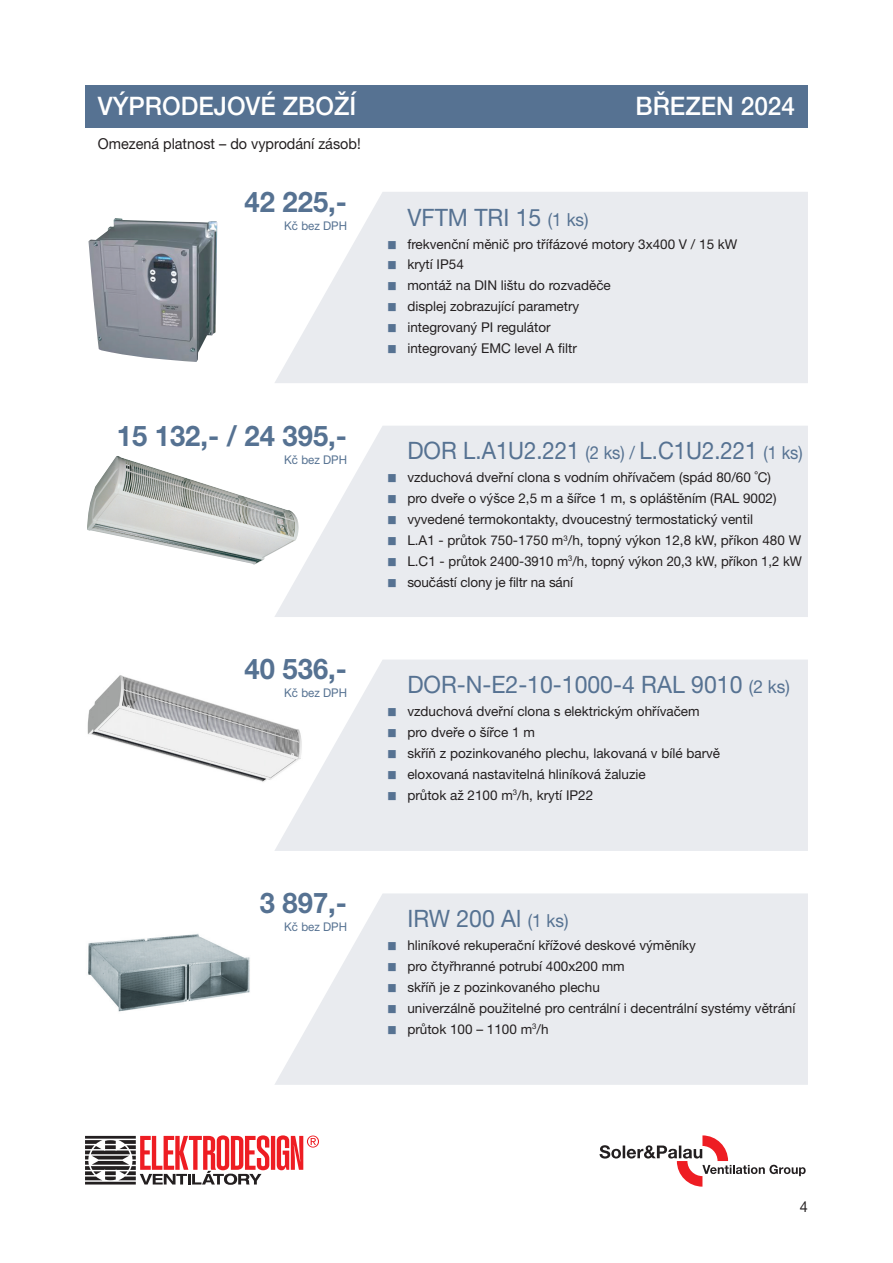
<style>
.page{position:relative;width:893px;height:1263px;background:#fff}
.page>*{position:absolute;margin:0;border:0;box-sizing:border-box;transform-origin:0 0}
.t1{font:700 28.5px "Helvetica Neue LT Pro";color:#567292;scale:.96 1}
.t2{font:500 25.5px "Helvetica Neue LT Pro";color:#fff;scale:.96 1}
._1{font:24px "Helvetica Neue LT Pro";color:#567292;scale:.96 1}
.t3{font:15px "Helvetica Neue LT Pro";color:#231f20;scale:.96 1}
._02-text{font:13.5px "Helvetica Neue LT Pro";color:#231f20}
.t4{font:12px "Helvetica Neue LT Pro";color:#567292;scale:.96 1}
.s1{font-size:18px}
.s2{color:#567292}
</style>
<div class="page">
<svg style="left:275px;top:192px;width:533px;height:191px;background:#ebedf0"></svg>
<svg style="left:275px;top:426px;width:533px;height:191px;background:#eaecf0"></svg>
<div style="left:275px;top:660px;width:533px;height:191px;background:#e9ebef"></div>
<svg style="left:275px;top:893px;width:533px;height:192px;background:#ebedf0"></svg>
<hr style="left:271px;top:1136px;width:4px;height:34px;background:#ee1d23">
<svg style="left:277px;top:1135px;width:42px;height:35px"></svg>
<svg style="left:85px;top:1135px;width:184px;height:50px"></svg>
<svg style="left:599px;top:1135px;width:207px;height:51px"></svg>
<div style="left:85px;top:85px;width:723px;height:43px;background:#567292"></div>
<img style="left:88px;top:218px;width:129px;height:144px">
<img style="left:87px;top:456px;width:212px;height:108px">
<img style="left:87px;top:669px;width:221px;height:121px">
<img style="left:88px;top:933px;width:162px;height:79px">
<h2 class="t2" style="left:98px;top:91px;width:271px">VÝPRODEJOVÉ ZBOŽÍ</h2>
<h2 class="t2" style="left:635px;top:91px;width:168px">BŘEZEN 2024</h2>
<p class="t3" style="left:98px;top:134px;width:275px">Omezená platnost – do vyprodání zásob!</p>
<p class="t1" style="left:245px;top:184px;width:108px">42 225,-</p>
<p class="t4" style="left:284px;top:218px;width:67px">Kč bez DPH</p>
<p class="t1" style="left:117px;top:417px;width:241px">15 132,- / 24 395,-</p>
<p class="t4" style="left:284px;top:452px;width:67px">Kč bez DPH</p>
<p class="t1" style="left:245px;top:651px;width:108px">40 536,-</p>
<p class="t4" style="left:284px;top:686px;width:67px">Kč bez DPH</p>
<p class="t1" style="left:260px;top:885px;width:92px">3 897,-</p>
<p class="t4" style="left:284px;top:920px;width:67px">Kč bez DPH</p>
<p class="_1" style="left:407px;top:202px;width:190px">VFTM TRI 15 <span class="s1">(1 ks)</span></p>
<p class="_02-text" style="left:386px;top:235px;width:353px"><span class="s2">▪</span> frekvenční měnič pro třífázové motory 3x400 V / 15 kW</p>
<p class="_02-text" style="left:386px;top:256px;width:79px"><span class="s2">▪</span> krytí IP54</p>
<p class="_02-text" style="left:386px;top:277px;width:226px"><span class="s2">▪</span> montáž na DIN lištu do rozvaděče</p>
<p class="_02-text" style="left:386px;top:298px;width:195px"><span class="s2">▪</span> displej zobrazující parametry</p>
<p class="_02-text" style="left:386px;top:319px;width:166px"><span class="s2">▪</span> integrovaný PI regulátor</p>
<p class="_02-text" style="left:386px;top:340px;width:192px"><span class="s2">▪</span> integrovaný EMC level A filtr</p>
<p class="_1" style="left:407px;top:436px;width:413px">DOR L.A1U2.221 <span class="s1">(2 ks) /</span> L.C1U2.221 <span class="s1">(1 ks)</span></p>
<p class="_02-text" style="left:386px;top:469px;width:386px"><span class="s2">▪</span> vzduchová dveřní clona s vodním ohřívačem (spád 80/60 ˚C)</p>
<p class="_02-text" style="left:386px;top:490px;width:392px"><span class="s2">▪</span> pro dveře o výšce 2,5 m a šířce 1 m, s opláštěním (RAL 9002)</p>
<p class="_02-text" style="left:386px;top:511px;width:368px"><span class="s2">▪</span> vyvedené termokontakty, dvoucestný termostatický ventil</p>
<p class="_02-text" style="left:386px;top:532px;width:417px"><span class="s2">▪</span> L.A1 - průtok 750-1750 m<sup>3</sup>/h, topný výkon 12,8 kW, příkon 480 W</p>
<p class="_02-text" style="left:386px;top:553px;width:417px"><span class="s2">▪</span> L.C1 - průtok 2400-3910 m<sup>3</sup>/h, topný výkon 20,3 kW, příkon 1,2 kW</p>
<p class="_02-text" style="left:386px;top:574px;width:188px"><span class="s2">▪</span> součástí clony je filtr na sání</p>
<p class="_1" style="left:407px;top:670px;width:400px">DOR-N-E2-10-1000-4 RAL 9010 <span class="s1">(2 ks)</span></p>
<p class="_02-text" style="left:386px;top:703px;width:315px"><span class="s2">▪</span> vzduchová dveřní clona s elektrickým ohřívačem</p>
<p class="_02-text" style="left:386px;top:724px;width:150px"><span class="s2">▪</span> pro dveře o šířce 1 m</p>
<p class="_02-text" style="left:386px;top:745px;width:336px"><span class="s2">▪</span> skříň z pozinkovaného plechu, lakovaná v bílé barvě</p>
<p class="_02-text" style="left:386px;top:766px;width:261px"><span class="s2">▪</span> eloxovaná nastavitelná hliníková žaluzie</p>
<p class="_02-text" style="left:386px;top:787px;width:209px"><span class="s2">▪</span> průtok až 2100 m<sup>3</sup>/h, krytí IP22</p>
<p class="_1" style="left:407px;top:904px;width:170px">IRW 200 Al <span class="s1">(1 ks)</span></p>
<p class="_02-text" style="left:386px;top:937px;width:311px"><span class="s2">▪</span> hliníkové rekuperační křížové deskové výměníky</p>
<p class="_02-text" style="left:386px;top:958px;width:240px"><span class="s2">▪</span> pro čtyřhranné potrubí 400x200 mm</p>
<p class="_02-text" style="left:386px;top:979px;width:215px"><span class="s2">▪</span> skříň je z pozinkovaného plechu</p>
<p class="_02-text" style="left:386px;top:1000px;width:411px"><span class="s2">▪</span> univerzálně použitelné pro centrální i decentrální systémy větrání</p>
<p class="_02-text" style="left:386px;top:1020px;width:164px"><span class="s2">▪</span> průtok 100 – 1100 m<sup>3</sup>/h</p>
<p class="t3" style="left:800px;top:1197px;width:10px">4</p>
</div>
